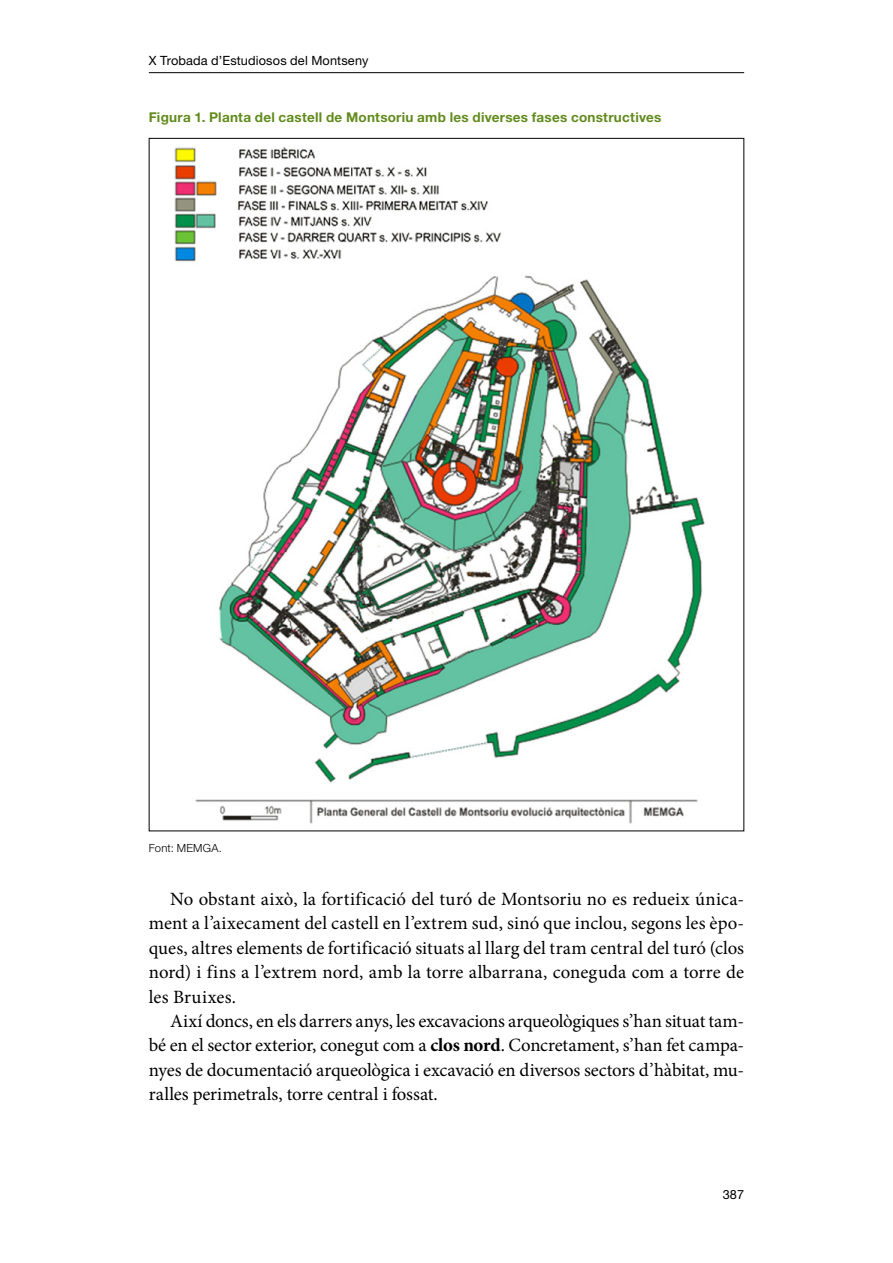
<style>
.page{position:relative;width:893px;height:1263px;background:#fff}
.page>*{position:absolute;margin:0;border:0;box-sizing:border-box;transform-origin:0 0}
.Text_N1__Sangria{font:18.75px/24.5px "Minion Pro";letter-spacing:-.005em;color:#000;text-align:justify}
.Taulas_Color_Titol{font:700 13.5px "Helvetica Neue LT Std";letter-spacing:.02em;color:#618b1d}
.t1{font:12.75px "Helvetica Neue LT Std";letter-spacing:.01em;color:#000}
.Taulas_Color_Font{font:300 11.25px "Helvetica Neue LT Std";letter-spacing:.015em;color:#000}
.s1{font-weight:700}
</style>
<div class="page">
<hr style="left:149px;top:72px;width:595px;height:1px;background:#000">
<img style="left:174px;top:147px;width:531px;height:677px">
<p class="t1" style="left:149px;top:53px;width:221px">X Trobada d’Estudiosos del Montseny</p>
<p class="Taulas_Color_Titol" style="left:149px;top:109px;width:514px">Figura 1. Planta del castell de Montsoriu amb les diverses fases constructives</p>
<p class="Taulas_Color_Font" style="left:149px;top:841px;width:75px">Font: MEMGA.</p>
<p class="Text_N1__Sangria" style="left:149px;top:886px;width:597px;text-indent:21px">No obstant això, la fortificació del turó de Montsoriu no es redueix única&shy;ment a l’aixecament del castell en l’extrem sud, sinó que inclou, segons les èpo&shy;ques, altres elements de fortificació situats al llarg del tram central del turó (clos nord) i fins a l’extrem nord, amb la torre albarrana, coneguda com a torre de les Bruixes.</p>
<p class="Text_N1__Sangria" style="left:149px;top:1009px;width:597px;text-indent:21px">Així doncs, en els darrers anys, les excavacions arqueològiques s’han situat tam&shy;bé en el sector exterior, conegut com a <span class="s1">clos nord</span>. Concretament, s’han fet campa&shy;nyes de documentació arqueològica i excavació en diversos sectors d’hàbitat, mu&shy;ralles perimetrals, torre central i fossat.</p>
<p class="t1" style="left:723px;top:1186px;width:23px">387</p>
</div>
